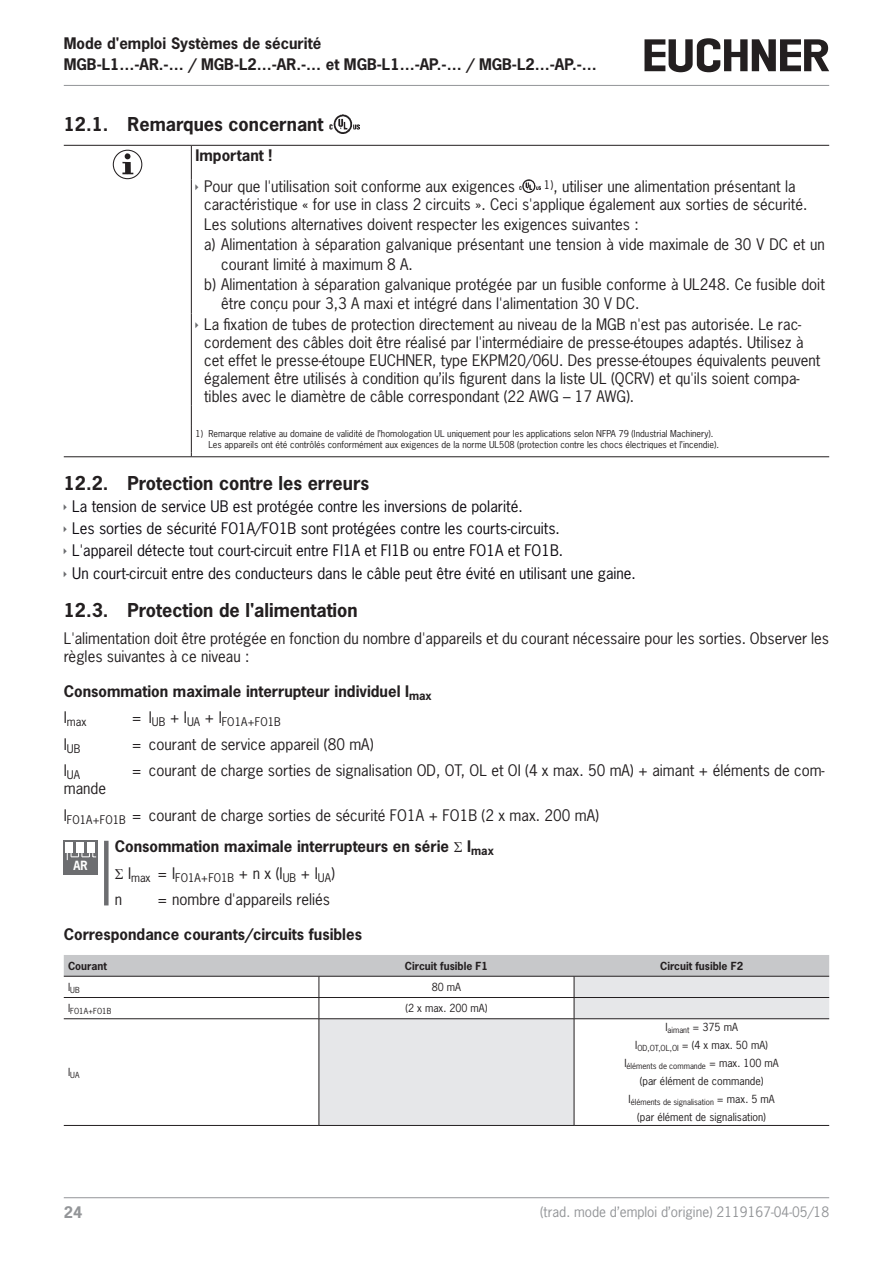
<style>
.page{position:relative;width:893px;height:1263px;background:#fff}
.page>*{position:absolute;margin:0;border:0;box-sizing:border-box;transform-origin:0 0}
.t1{font:700 18px "News Gothic Std";color:#231f20}
.notetext_Einzug_2_6{font:15px/18px "News Gothic Std";color:#231f20}
.t2{font:15px "News Gothic Std";color:#0e0b11}
.paragraph{font:700 15px/20.1px "News Gothic Std";color:#231f20}
.paragraph_last{font:15px/18px "News Gothic Std";color:#231f20}
.paragraph-2{font:15px "News Gothic Std";color:#231f20}
.notetext_Einzug_2{font:15px "News Gothic Std";color:#231f20}
.t3{font:700 15px "News Gothic Std";color:#939598}
.t4{font:13.5px "News Gothic Std";color:#939598}
.t5{font:700 12px "News Gothic";color:#fff;scale:.92 1}
.paragraph-3{font:11.25px "News Gothic Std";color:#231f20}
.tablebodycentred{font:10.5px "News Gothic Std";color:#231f20}
.tableheadcentered{font:700 10.5px "News Gothic Std";color:#231f20}
.tableheadleft{font:700 10.5px "News Gothic Std";color:#231f20}
.tablefoot{font:9px/10.8px "News Gothic Std";color:#231f20}
.tablebodycentred-2{font:7.8px "News Gothic Std";color:#231f20}
.tablebodyleft{font:7.8px "News Gothic Std";color:#231f20}
</style>
<div class="page">
<hr style="left:64px;top:85px;width:765px;height:1px;background:#939598">
<hr style="left:64px;top:1197px;width:765px;height:1px;background:#939598">
<svg style="left:644px;top:38px;width:185px;height:34px"></svg>
<img style="left:329px;top:115px;width:31px;height:19px">
<hr style="left:64px;top:145px;width:127px;height:1px;background:#231f20">
<hr style="left:191px;top:145px;width:638px;height:1px;background:#231f20">
<hr style="left:191px;top:145px;width:1px;height:34px;background:#231f20">
<hr style="left:191px;top:179px;width:1px;height:135px;background:#231f20">
<hr style="left:191px;top:314px;width:1px;height:92px;background:#231f20">
<svg style="left:191px;top:406px;width:1px;height:50px"></svg>
<hr style="left:64px;top:456px;width:127px;height:1px;background:#231f20">
<hr style="left:191px;top:456px;width:638px;height:1px;background:#231f20">
<svg style="left:113px;top:150px;width:29px;height:29px"></svg>
<svg style="left:122px;top:153px;width:11px;height:21px"></svg>
<img style="left:519px;top:179px;width:22px;height:13px">
<div style="left:104px;top:841px;width:5px;height:64px;background:#6c6d70"></div>
<div style="left:64px;top:841px;width:34px;height:34px;background:#6c6d70"></div>
<div style="left:65px;top:845px;width:8px;height:8px;background:#fff"></div>
<div style="left:76px;top:845px;width:8px;height:8px;background:#fff"></div>
<div style="left:87px;top:845px;width:8px;height:8px;background:#fff"></div>
<svg style="left:67px;top:853px;width:29px;height:7px"></svg>
<svg style="left:65px;top:842px;width:30px;height:2px"></svg>
<svg style="left:320px;top:1019px;width:509px;height:106px;fill:#e6e7e9"></svg>
<hr style="left:574px;top:1018px;width:255px;height:1px;background:#231f20">
<svg style="left:64px;top:955px;width:765px;height:63px"></svg>
<hr style="left:319px;top:1018px;width:255px;height:1px;background:#231f20">
<hr style="left:319px;top:1019px;width:1px;height:106px;background:#231f20">
<hr style="left:574px;top:1019px;width:1px;height:106px;background:#231f20">
<hr style="left:64px;top:1018px;width:255px;height:1px;background:#231f20">
<hr style="left:64px;top:1125px;width:255px;height:1px;background:#231f20">
<hr style="left:319px;top:1125px;width:255px;height:1px;background:#231f20">
<hr style="left:574px;top:1125px;width:255px;height:1px;background:#231f20">
<p class="paragraph" style="left:64px;top:33px;width:535px">Mode d'emploi Systèmes de sécurité<br>MGB-L1…-AR.-… / MGB-L2…-AR.-… et MGB-L1…-AP.-… / MGB-L2…-AP.-…</p>
<p class="t1" style="left:64px;top:112px;width:261px">12.1. Remarques concernant</p>
<p class="paragraph" style="left:196px;top:145px;width:78px">Important !</p>
<p class="notetext_Einzug_2_6" style="left:204px;top:178px;width:312px">Pour que l'utilisation soit conforme aux exigences</p>
<p class="notetext_Einzug_2_6" style="left:204px;top:178px;width:605px;text-indent:340px"><sup>1)</sup>, utiliser une alimentation présentant la caractéristique « for use in class 2 circuits ». Ceci s'applique également aux sorties de sécurité.</p>
<p class="notetext_Einzug_2" style="left:204px;top:215px;width:436px">Les solutions alternatives doivent respecter les exigences suivantes :</p>
<p class="notetext_Einzug_2_6" style="left:221px;top:234px;width:605px;line-height:19.8px;text-indent:-17px">a) Alimentation à séparation galvanique présentant une tension à vide maximale de 30 V DC et un courant limité à maximum 8 A.</p>
<p class="notetext_Einzug_2_6" style="left:221px;top:274px;width:605px;line-height:19.8px;text-indent:-17px">b) Alimentation à séparation galvanique protégée par un fusible conforme à UL248. Ce fusible doit être conçu pour 3,3 A maxi et intégré dans l'alimentation 30 V DC.</p>
<p class="notetext_Einzug_2_6" style="left:204px;top:315px;width:618px">La fixation de tubes de protection directement au niveau de la MGB n'est pas autorisée. Le rac&shy;cordement des câbles doit être réalisé par l'intermédiaire de presse-étoupes adaptés. Utilisez à cet effet le presse-étoupe EUCHNER, type EKPM20/06U. Des presse-étoupes équivalents peuvent également être utilisés à condition qu’ils figurent dans la liste UL (QCRV) et qu'ils soient compa&shy;tibles avec le diamètre de câble correspondant (22 AWG – 17 AWG).</p>
<p class="tablefoot" style="left:208px;top:428px;width:512px;text-indent:-13px">1) Remarque relative au domaine de validité de l’homologation UL uniquement pour les applications selon NFPA 79 (Industrial Machinery).<br>Les appareils ont été contrôlés conformément aux exigences de la norme UL508 (protection contre les chocs électriques et l’incendie).</p>
<p class="t1" style="left:64px;top:471px;width:307px">12.2. Protection contre les erreurs</p>
<p class="t2" style="left:72px;top:496px;width:452px">La tension de service UB est protégée contre les inversions de polarité.</p>
<p class="t2" style="left:72px;top:519px;width:489px">Les sorties de sécurité FO1A/FO1B sont protégées contre les courts-circuits.</p>
<p class="t2" style="left:72px;top:541px;width:492px">L'appareil détecte tout court-circuit entre FI1A et FI1B ou entre FO1A et FO1B.</p>
<p class="t2" style="left:72px;top:563px;width:565px">Un court-circuit entre des conducteurs dans le câble peut être évité en utilisant une gaine.</p>
<p class="t1" style="left:64px;top:598px;width:295px">12.3. Protection de l'alimentation</p>
<p class="paragraph_last" style="left:64px;top:629px;width:767px">L'alimentation doit être protégée en fonction du nombre d'appareils et du courant nécessaire pour les sorties. Observer les règles suivantes à ce niveau :</p>
<p class="paragraph" style="left:64px;top:681px;width:369px">Consommation maximale interrupteur individuel I<sub>max</sub></p>
<p class="paragraph-3" style="left:64px;top:715px;width:24px"><sup>I</sup>max</p>
<p class="paragraph-3" style="left:132px;top:715px;width:151px"><sup>=</sup> <sup>I</sup>UB <sup>+</sup> <sup>I</sup>UA <sup>+</sup> <sup>I</sup>FO1A+FO1B</p>
<p class="paragraph-3" style="left:64px;top:741px;width:18px"><sup>I</sup>UB</p>
<p class="paragraph-2" style="left:132px;top:734px;width:243px">= courant de service appareil (80 mA)</p>
<p class="paragraph-3" style="left:64px;top:768px;width:18px"><sup>I</sup>UA</p>
<p class="paragraph-2" style="left:132px;top:761px;width:694px">= courant de charge sorties de signalisation OD, OT, OL et OI (4 x max. 50 mA) + aimant + éléments de com-</p>
<p class="paragraph-2" style="left:64px;top:779px;width:44px">mande</p>
<p class="paragraph_last" style="left:64px;top:806px;width:537px">I<sub>FO1A+FO1B</sub> = courant de charge sorties de sécurité FO1A + FO1B (2 x max. 200 mA)</p>
<p class="t5" style="left:73px;top:857px;width:17px">AR</p>
<p class="paragraph" style="left:115px;top:836px;width:380px">Consommation maximale interrupteurs en série I<sub>max</sub></p>
<p class="paragraph-3" style="left:128px;top:870px;width:208px"><sup>I</sup>max <sup>=</sup> <sup>I</sup>FO1A+FO1B <sup>+</sup> <sup>n</sup> <sup>x</sup> <sup>(I</sup>UB <sup>+</sup> <sup>I</sup>UA<sup>)</sup></p>
<p class="notetext_Einzug_2_6" style="left:115px;top:891px;width:9px">n</p>
<p class="notetext_Einzug_2_6" style="left:157px;top:891px;width:174px">= nombre d'appareils reliés</p>
<p class="paragraph" style="left:64px;top:924px;width:300px">Correspondance courants/circuits fusibles</p>
<p class="tableheadleft" style="left:68px;top:959px;width:41px">Courant</p>
<p class="tableheadcentered" style="left:405px;top:959px;width:85px">Circuit fusible F1</p>
<p class="tableheadcentered" style="left:660px;top:959px;width:85px">Circuit fusible F2</p>
<p class="tablebodyleft" style="left:68px;top:985px;width:13px"><sup>I</sup>UB</p>
<p class="tablebodycentred" style="left:432px;top:980px;width:31px">80 mA</p>
<p class="tablebodyleft" style="left:68px;top:1006px;width:45px"><sup>I</sup>FO1A+FO1B</p>
<p class="tablebodycentred" style="left:405px;top:1001px;width:84px">(2 x max. 200 mA)</p>
<p class="tablebodyleft" style="left:68px;top:1070px;width:13px"><sup>I</sup>UA</p>
<p class="tablebodycentred" style="left:665px;top:1020px;width:74px">I<sub>aimant</sub> = 375 mA</p>
<p class="tablebodycentred" style="left:635px;top:1038px;width:134px">I<sub>OD,OT,OL,OI</sub> = (4 x max. 50 mA)</p>
<p class="tablebodycentred-2" style="left:624px;top:1061px;width:156px"><sup>I</sup>éléments de commande <sup>=</sup> <sup>max.</sup> <sup>100</sup> <sup>mA</sup></p>
<p class="tablebodycentred" style="left:640px;top:1074px;width:125px">(par élément de commande)</p>
<p class="tablebodycentred-2" style="left:629px;top:1097px;width:148px"><sup>I</sup>éléments de signalisation <sup>=</sup> <sup>max.</sup> <sup>5</sup> <sup>mA</sup></p>
<p class="tablebodycentred" style="left:637px;top:1110px;width:130px">(par élément de signalisation)</p>
<p class="t3" style="left:64px;top:1202px;width:20px">24</p>
<p class="t4" style="left:540px;top:1203px;width:291px">(trad. mode d’emploi d’origine) 2119167-04-05/18</p>
</div>
